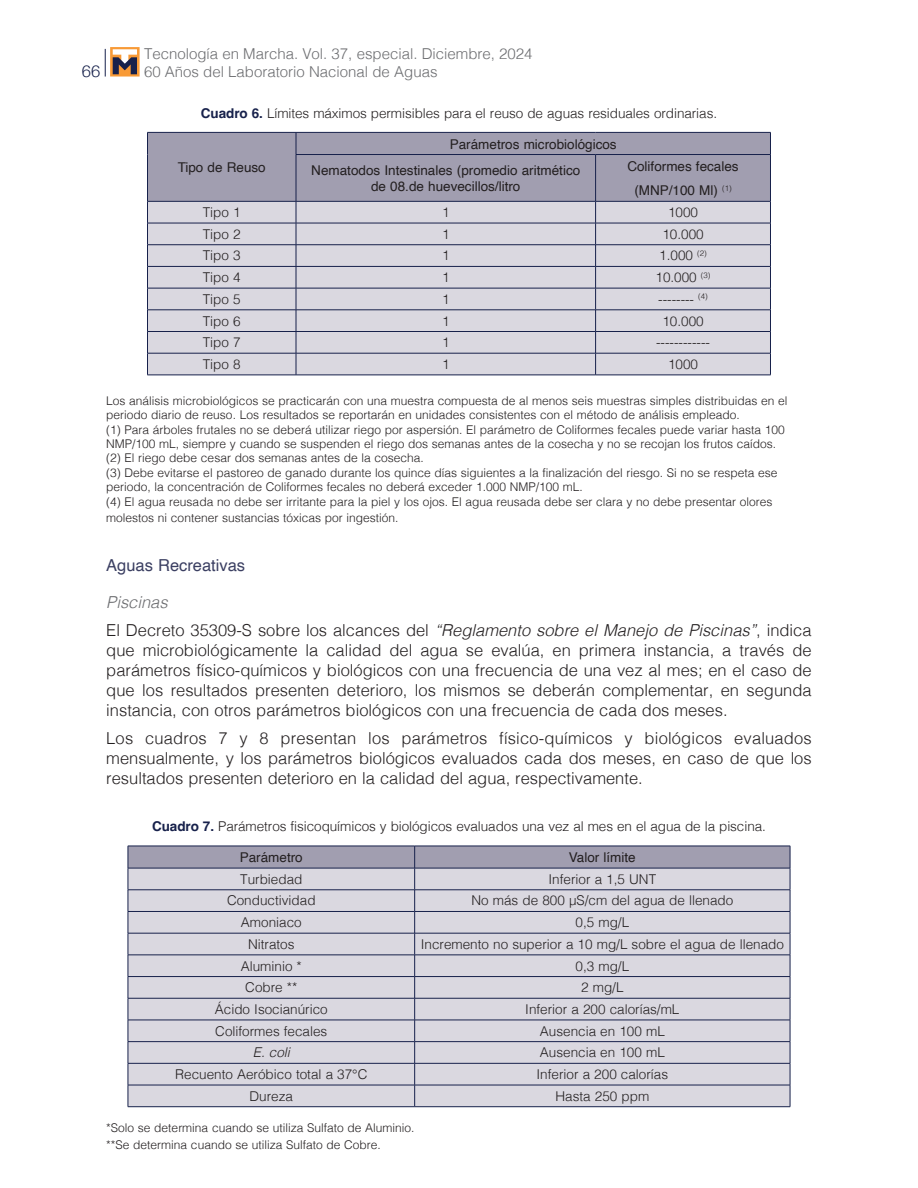
<style>
.page{position:relative;width:918px;height:1188px;background:#fff}
.page>*{position:absolute;margin:0;border:0;box-sizing:border-box;transform-origin:0 0}
.t1{font:300 16.5px/19.8px "Helvetica";color:#231f20;text-align:justify}
.t2{font:16.5px "Helvetica";color:#3b3f62}
.t3{font:300 16.5px "Helvetica Neue";color:#17214b}
.t4{font:300 15px "Helvetica";color:#6c6d70}
.t5{font:300 13.5px "Helvetica";color:#231f20}
.t6{font:13.5px/26.4px "Helvetica";color:#231f20}
.t7{font:italic 300 13.5px "Helvetica";color:#231f20}
.t8{font:300 12px/14.4px "Helvetica";color:#231f20}
.s1{font-weight:700;color:#17214b}
.s2{font-style:italic;color:#6c6d70}
.s3{font-style:italic}
</style>
<div class="page">
<svg style="left:105px;top:49px;width:1px;height:28px"></svg>
<svg style="left:110px;top:47px;width:30px;height:30px"></svg>
<svg style="left:113px;top:49px;width:24px;height:25px"></svg>
<svg style="left:147px;top:132px;width:624px;height:243px"></svg>
<hr style="left:147px;top:375px;width:149px;height:1px;background:#17214b">
<hr style="left:296px;top:375px;width:300px;height:1px;background:#17214b">
<hr style="left:596px;top:375px;width:175px;height:1px;background:#17214b">
<svg style="left:128px;top:846px;width:663px;height:261px"></svg>
<hr style="left:128px;top:1106px;width:287px;height:1px;background:#17214b">
<hr style="left:415px;top:1106px;width:375px;height:1px;background:#17214b">
<p class="t4" style="left:144px;top:40px;width:390px">Tecnología en Marcha. Vol. 37, especial. Diciembre, 2024</p>
<h1 class="t3" style="left:82px;top:57px;width:20px">66</h1>
<p class="t4" style="left:144px;top:58px;width:295px">60 Años del Laboratorio Nacional de Aguas</p>
<p class="t5" style="left:201px;top:101px;width:518px"><span class="s1">Cuadro 6.</span> Límites máximos permisibles para el reuso de aguas residuales ordinarias.</p>
<p class="t6" style="left:178px;top:154px;width:90px">Tipo de Reuso</p>
<p class="t6" style="left:311px;top:131px;width:307px;text-indent:138px">Parámetros microbiológicos<br>Nematodos Intestinales (promedio aritmético</p>
<p class="t6" style="left:371px;top:174px;width:151px">de 08.de huevecillos/litro</p>
<p class="t6" style="left:627px;top:154px;width:113px;line-height:24.8px;text-align:center">Coliformes fecales (MNP/100 Ml) <sup>(1)</sup></p>
<p class="t5" style="left:203px;top:201px;width:39px">Tipo 1</p>
<p class="t5" style="left:442px;top:201px;width:9px">1</p>
<p class="t5" style="left:668px;top:201px;width:32px">1000</p>
<p class="t5" style="left:203px;top:222px;width:39px">Tipo 2</p>
<p class="t5" style="left:442px;top:222px;width:9px">1</p>
<p class="t5" style="left:662px;top:222px;width:43px">10.000</p>
<p class="t5" style="left:203px;top:244px;width:39px">Tipo 3</p>
<p class="t5" style="left:442px;top:244px;width:9px">1</p>
<p class="t5" style="left:659px;top:244px;width:49px">1.000 <sup>(2)</sup></p>
<p class="t5" style="left:203px;top:266px;width:39px">Tipo 4</p>
<p class="t5" style="left:442px;top:266px;width:9px">1</p>
<p class="t5" style="left:656px;top:266px;width:57px">10.000 <sup>(3)</sup></p>
<p class="t5" style="left:203px;top:288px;width:39px">Tipo 5</p>
<p class="t5" style="left:442px;top:288px;width:9px">1</p>
<p class="t5" style="left:658px;top:288px;width:51px">-------- <sup>(4)</sup></p>
<p class="t5" style="left:203px;top:309px;width:39px">Tipo 6</p>
<p class="t5" style="left:442px;top:309px;width:9px">1</p>
<p class="t5" style="left:662px;top:309px;width:43px">10.000</p>
<p class="t5" style="left:203px;top:331px;width:39px">Tipo 7</p>
<p class="t5" style="left:442px;top:331px;width:9px">1</p>
<p class="t5" style="left:656px;top:331px;width:55px">------------</p>
<p class="t5" style="left:203px;top:353px;width:39px">Tipo 8</p>
<p class="t5" style="left:442px;top:353px;width:9px">1</p>
<p class="t5" style="left:668px;top:353px;width:32px">1000</p>
<p class="t8" style="left:106px;top:392px;width:683px">Los análisis microbiológicos se practicarán con una muestra compuesta de al menos seis muestras simples distribuidas en el periodo diario de reuso. Los resultados se reportarán en unidades consistentes con el método de análisis empleado.<br>(1) Para árboles frutales no se deberá utilizar riego por aspersión. El parámetro de Coliformes fecales puede variar hasta 100<br>NMP/100 mL, siempre y cuando se suspenden el riego dos semanas antes de la cosecha y no se recojan los frutos caídos. (2) El riego debe cesar dos semanas antes de la cosecha.<br>(3) Debe evitarse el pastoreo de ganado durante los quince días siguientes a la finalización del riesgo. Si no se respeta ese periodo, la concentración de Coliformes fecales no deberá exceder 1.000 NMP/100 mL.<br>(4) El agua reusada no debe ser irritante para la piel y los ojos. El agua reusada debe ser clara y no debe presentar olores</p>
<p class="t8" style="left:106px;top:509px;width:294px">molestos ni contener sustancias tóxicas por ingestión.</p>
<h1 class="t2" style="left:106px;top:553px;width:140px">Aguas Recreativas</h1>
<h1 class="t1" style="left:106px;top:587px;width:707px;line-height:28.3px"><span class="s2">Piscinas<br></span>El Decreto 35309-S sobre los alcances del <span class="s3">“Reglamento sobre el Manejo de Piscinas”</span>, indica</h1>
<p class="t1" style="left:106px;top:639px;width:707px">que microbiológicamente la calidad del agua se evalúa, en primera instancia, a través de parámetros físico-químicos y biológicos con una frecuencia de una vez al mes; en el caso de que los resultados presenten deterioro, los mismos se deberán complementar, en segunda instancia, con otros parámetros biológicos con una frecuencia de cada dos meses.</p>
<p class="t1" style="left:106px;top:727px;width:707px">Los cuadros 7 y 8 presentan los parámetros físico-químicos y biológicos evaluados mensualmente, y los parámetros biológicos evaluados cada dos meses, en caso de que los resultados presenten deterioro en la calidad del agua, respectivamente.</p>
<p class="t5" style="left:152px;top:815px;width:615px"><span class="s1">Cuadro 7.</span> Parámetros fisicoquímicos y biológicos evaluados una vez al mes en el agua de la piscina.</p>
<p class="t6" style="left:240px;top:845px;width:65px">Parámetro</p>
<p class="t6" style="left:569px;top:845px;width:68px">Valor límite</p>
<p class="t5" style="left:240px;top:868px;width:64px">Turbiedad</p>
<p class="t5" style="left:549px;top:868px;width:109px">Inferior a 1,5 UNT</p>
<p class="t5" style="left:227px;top:889px;width:90px">Conductividad</p>
<p class="t5" style="left:471px;top:889px;width:263px">No más de 800 µS/cm del agua de llenado</p>
<p class="t5" style="left:241px;top:911px;width:62px">Amoniaco</p>
<p class="t5" style="left:576px;top:911px;width:55px">0,5 mg/L</p>
<p class="t5" style="left:248px;top:933px;width:48px">Nitratos</p>
<p class="t5" style="left:421px;top:933px;width:365px">Incremento no superior a 10 mg/L sobre el agua de llenado</p>
<p class="t5" style="left:241px;top:954px;width:63px">Aluminio *</p>
<p class="t5" style="left:576px;top:954px;width:55px">0,3 mg/L</p>
<p class="t5" style="left:245px;top:976px;width:54px">Cobre **</p>
<p class="t5" style="left:581px;top:976px;width:44px">2 mg/L</p>
<p class="t5" style="left:215px;top:998px;width:114px">Ácido Isocianúrico</p>
<p class="t5" style="left:525px;top:998px;width:156px">Inferior a 200 calorías/mL</p>
<p class="t5" style="left:215px;top:1019px;width:114px">Coliformes fecales</p>
<p class="t5" style="left:540px;top:1019px;width:126px">Ausencia en 100 mL</p>
<p class="t7" style="left:253px;top:1041px;width:39px">E. coli</p>
<p class="t5" style="left:540px;top:1041px;width:126px">Ausencia en 100 mL</p>
<p class="t5" style="left:175px;top:1063px;width:194px">Recuento Aeróbico total a 37°C</p>
<p class="t5" style="left:537px;top:1063px;width:133px">Inferior a 200 calorías</p>
<p class="t5" style="left:250px;top:1084px;width:45px">Dureza</p>
<p class="t5" style="left:555px;top:1084px;width:95px">Hasta 250 ppm</p>
<p class="t8" style="left:106px;top:1119px;width:310px;line-height:16.2px">*Solo se determina cuando se utiliza Sulfato de Aluminio. **Se determina cuando se utiliza Sulfato de Cobre.</p>
</div>
